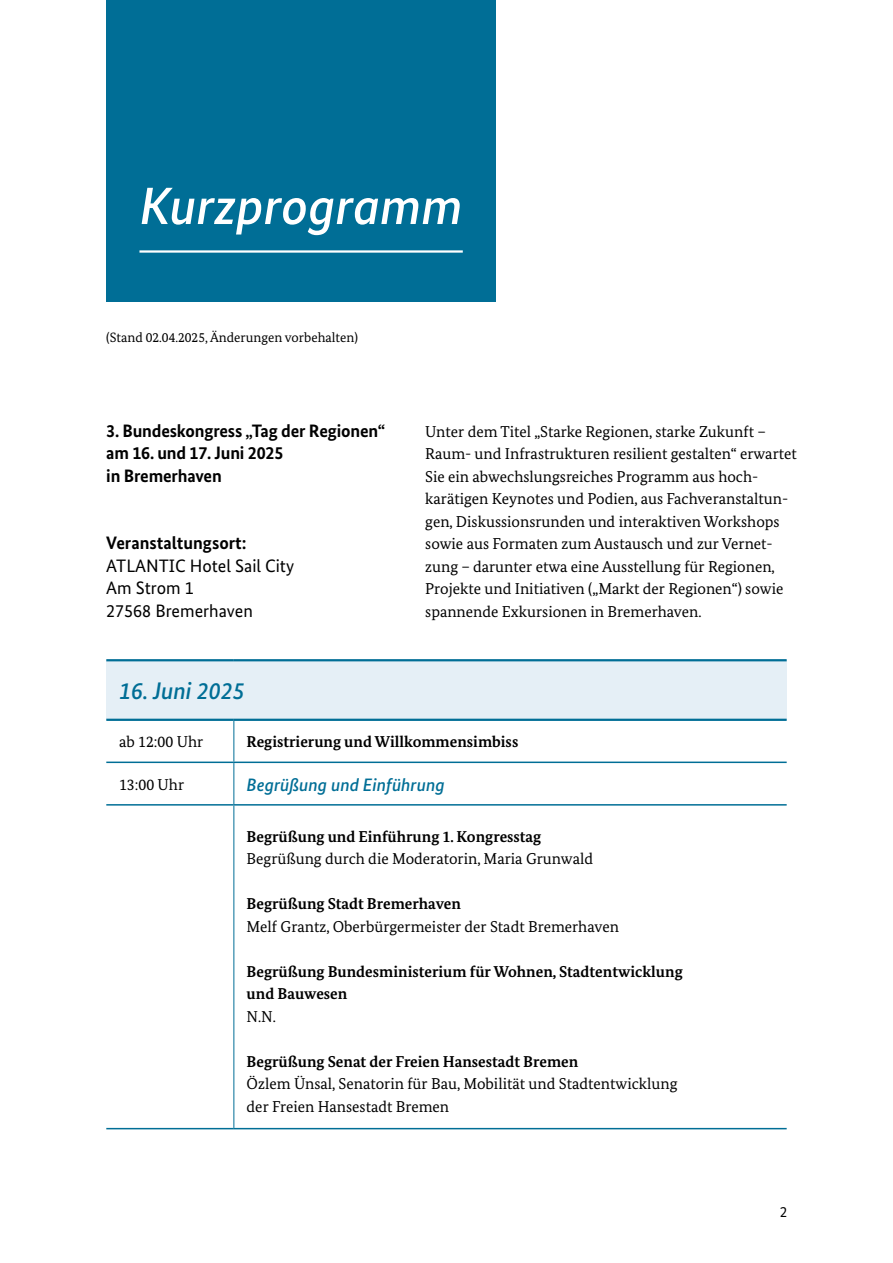
<style>
.page{position:relative;width:893px;height:1263px;background:#fff}
.page>*{position:absolute;margin:0;border:0;box-sizing:border-box;transform-origin:0 0}
.t1{font:italic 500 52.5px "Bundes Sans";color:#fff}
.t2{font:italic 500 24px "Bundes Sans";color:#006e96}
.t3{font:700 18px/22.5px "Bundes Sans";letter-spacing:-.01em;color:#000}
.t4{font:18px/22.5px "Bundes Sans";color:#000}
.t5{font:italic 500 18px "Bundes Sans";color:#006e96}
.P-Copy_10_5_15{font:15.75px/22.5px "Bundes Serif";color:#000}
.P-Copy_10_5_15-2{font:700 15.75px/22.5px "Bundes Serif";color:#000}
.P-Copy_9_13{font:700 15.75px "Bundes Serif";color:#000}
.t6{font:15px "Bundes Sans";color:#000}
.P-Copy_9_13-2{font:13.5px "Bundes Serif";color:#000}
.s1{font-weight:700}
</style>
<div class="page">
<div style="left:106px;top:660px;width:681px;height:60px;background:#e5eff6"></div>
<svg style="left:106px;top:721px;width:681px;height:83px"></svg>
<hr style="left:106px;top:1128px;width:128px;height:1px;background:#006e96">
<hr style="left:234px;top:1128px;width:553px;height:1px;background:#006e96">
<hr style="left:106px;top:659px;width:128px;height:2px;background:#006e96">
<hr style="left:234px;top:659px;width:553px;height:2px;background:#006e96">
<hr style="left:106px;top:719px;width:128px;height:2px;background:#006e96">
<hr style="left:234px;top:719px;width:553px;height:2px;background:#006e96">
<hr style="left:233px;top:721px;width:1px;height:40px;background:#006e96">
<hr style="left:233px;top:763px;width:1px;height:41px;background:#006e96">
<hr style="left:233px;top:805px;width:1px;height:323px;background:#006e96">
<hr style="left:106px;top:761px;width:128px;height:2px;background:#006e96">
<hr style="left:234px;top:761px;width:553px;height:2px;background:#006e96">
<hr style="left:106px;top:804px;width:128px;height:1px;background:#006e96">
<hr style="left:234px;top:804px;width:553px;height:1px;background:#006e96">
<div style="left:106px;top:0;width:390px;height:302px;background:#006e96"></div>
<hr style="left:139px;top:250px;width:324px;height:3px;background:#fff">
<h2 class="t1" style="left:139px;top:176px;width:325px">Kurzprogramm</h2>
<p class="P-Copy_9_13-2" style="left:106px;top:329px;width:253px">(Stand 02.04.2025, Änderungen vorbehalten)</p>
<p class="t3" style="left:106px;top:419px;width:281px">3. Bundeskongress „Tag der Regionen“ am 16. und 17. Juni 2025<br>in Bremerhaven</p>
<p class="t4" style="left:106px;top:532px;width:189px"><span class="s1">Veranstaltungsort:<br></span>ATLANTIC Hotel Sail City<br>Am Strom 1<br>27568 Bremerhaven</p>
<p class="P-Copy_10_5_15" style="left:425px;top:420px;width:373px">Unter dem Titel „Starke Regionen, starke Zukunft – Raum- und Infrastrukturen resilient gestalten“ erwartet Sie ein abwechslungsreiches Programm aus hoch&shy;karätigen Keynotes und Podien, aus Fachveranstaltun&shy;gen, Diskussionsrunden und interaktiven Workshops sowie aus Formaten zum Austausch und zur Vernet&shy;zung – darunter etwa eine Ausstellung für Regionen, Projekte und Initiativen („Markt der Regionen“) sowie spannende Exkursionen in Bremerhaven.</p>
<h2 class="t2" style="left:119px;top:677px;width:127px">16. Juni 2025</h2>
<p class="P-Copy_10_5_15" style="left:119px;top:730px;width:86px">ab 12:00 Uhr</p>
<p class="P-Copy_9_13" style="left:247px;top:732px;width:273px">Registrierung und Willkommensimbiss</p>
<p class="P-Copy_10_5_15" style="left:119px;top:773px;width:67px">13:00 Uhr</p>
<p class="t5" style="left:247px;top:774px;width:200px">Begrüßung und Einführung</p>
<p class="P-Copy_10_5_15-2" style="left:247px;top:825px;width:296px">Begrüßung und Einführung 1. Kongresstag</p>
<p class="P-Copy_10_5_15" style="left:247px;top:847px;width:348px">Begrüßung durch die Moderatorin, Maria Grunwald</p>
<p class="P-Copy_10_5_15" style="left:247px;top:892px;width:374px"><span class="s1">Begrüßung Stadt Bremerhaven<br></span>Melf Grantz, Oberbürgermeister der Stadt Bremerhaven</p>
<p class="P-Copy_10_5_15-2" style="left:247px;top:960px;width:438px">Begrüßung Bundesministerium für Wohnen, Stadtentwicklung und Bauwesen</p>
<p class="P-Copy_10_5_15" style="left:247px;top:1005px;width:31px">N.N.</p>
<p class="P-Copy_10_5_15" style="left:247px;top:1050px;width:432px"><span class="s1">Begrüßung Senat der Freien Hansestadt Bremen<br></span>Özlem Ünsal, Senatorin für Bau, Mobilität und Stadtentwicklung der Freien Hansestadt Bremen</p>
<p class="t6" style="left:780px;top:1203px;width:9px">2</p>
</div>
